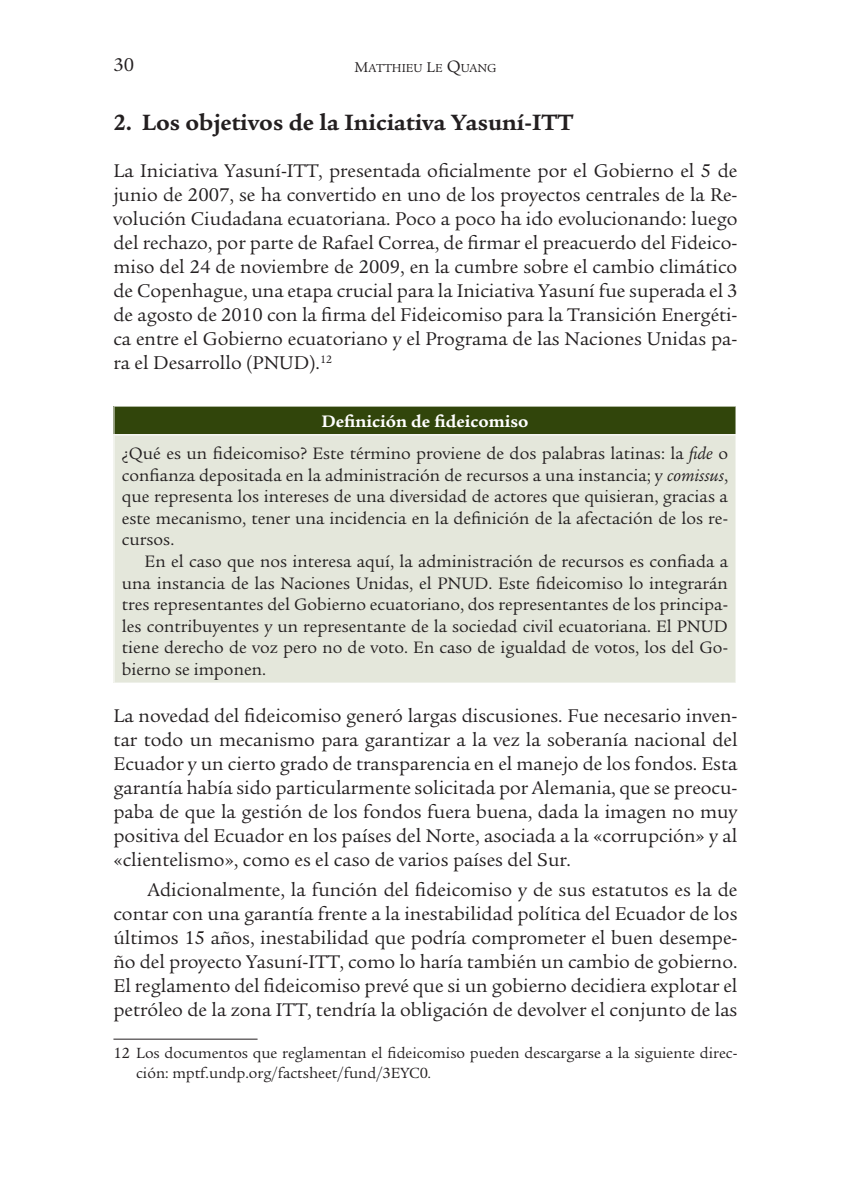
<style>
.page{position:relative;width:851px;height:1191px;background:#fff}
.page>*{position:absolute;margin:0;border:0;box-sizing:border-box;transform-origin:0 0}
.subtitulo_1{font:700 24px "Legacy Serif Std";color:#231f20}
.Básico_primero{font:20px/24px "Legacy Serif Std";color:#231f20;text-align:justify}
.Básico{font:20px/24px "Legacy Serif Std";color:#231f20;text-align:justify}
.t1{font:20px "Legacy Serif Std";color:#231f20}
.interior_tabla_básic{font:18px/21.6px "Legacy Serif Std";color:#231f20;text-align:justify}
.interior_tabla_títul{font:700 18px "Legacy Serif Std";color:#fff}
.nota_al_pie{font:16px/19.2px "Legacy Serif Std";color:#231f20}
.t2{font:12.6px "Legacy Serif Std";color:#231f20}
.s1{font-size:15.4px}
.s2{font-size:18px}
.s3{font-style:italic}
</style>
<div class="page">
<div style="left:114px;top:406px;width:622px;height:29px;background:#31450b"></div>
<div style="left:114px;top:435px;width:622px;height:248px;background:#e4e7db"></div>
<svg style="left:113px;top:406px;width:1px;height:28px"></svg>
<svg style="left:735px;top:406px;width:1px;height:28px"></svg>
<hr style="left:113px;top:434px;width:623px;height:1px;background:#fff">
<hr style="left:735px;top:435px;width:1px;height:247px;background:#fff">
<hr style="left:113px;top:682px;width:623px;height:1px;background:#fff">
<hr style="left:113px;top:1038px;width:144px;height:1px;background:#231f20">
<p class="t1" style="left:113px;top:53px;width:22px">30</p>
<p class="t2" style="left:354px;top:61px;width:144px"><span class="s1">M</span>ATTHIEU <span class="s1">L</span>E <span class="s2">Q</span>UANG</p>
<p class="subtitulo_1" style="left:113px;top:109px;width:461px">2. Los objetivos de la Iniciativa Yasuní-ITT</p>
<p class="Básico_primero" style="left:113px;top:159px;width:625px">La Iniciativa Yasuní-ITT, presentada oficialmente por el Gobierno el 5 de junio de 2007, se ha convertido en uno de los proyectos centrales de la Re&shy;volución Ciudadana ecuatoriana. Poco a poco ha ido evolucionando: luego del rechazo, por parte de Rafael Correa, de firmar el preacuerdo del Fideico&shy;miso del 24 de noviembre de 2009, en la cumbre sobre el cambio climático de Copenhague, una etapa crucial para la Iniciativa Yasuní fue superada el 3 de agosto de 2010 con la firma del Fideicomiso para la Transición Energéti&shy;ca entre el Gobierno ecuatoriano y el Programa de las Naciones Unidas pa&shy;ra el Desarrollo (PNUD).<sup>12</sup></p>
<p class="interior_tabla_títul" style="left:321px;top:411px;width:208px">Definición de fideicomiso</p>
<p class="interior_tabla_básic" style="left:122px;top:443px;width:607px">¿Qué es un fideicomiso? Este término proviene de dos palabras latinas: la <span class="s3">fide</span> o confianza depositada en la administración de recursos a una instancia; y <span class="s3">comissus</span>, que representa los intereses de una diversidad de actores que quisieran, gracias a este mecanismo, tener una incidencia en la definición de la afectación de los re&shy;cursos.</p>
<p class="interior_tabla_básic" style="left:122px;top:551px;width:607px;text-indent:23px">En el caso que nos interesa aquí, la administración de recursos es confiada a una instancia de las Naciones Unidas, el PNUD. Este fideicomiso lo integrarán tres representantes del Gobierno ecuatoriano, dos representantes de los principa&shy;les contribuyentes y un representante de la sociedad civil ecuatoriana. El PNUD tiene derecho de voz pero no de voto. En caso de igualdad de votos, los del Go&shy;bierno se imponen.</p>
<p class="Básico_primero" style="left:113px;top:704px;width:625px">La novedad del fideicomiso generó largas discusiones. Fue necesario inven&shy;tar todo un mecanismo para garantizar a la vez la soberanía nacional del Ecuador y un cierto grado de transparencia en el manejo de los fondos. Esta garantía había sido particularmente solicitada por Alemania, que se preocu&shy;paba de que la gestión de los fondos fuera buena, dada la imagen no muy positiva del Ecuador en los países del Norte, asociada a la «corrupción» y al «clientelismo», como es el caso de varios países del Sur.</p>
<p class="Básico" style="left:113px;top:878px;width:625px;text-indent:34px">Adicionalmente, la función del fideicomiso y de sus estatutos es la de contar con una garantía frente a la inestabilidad política del Ecuador de los últimos 15 años, inestabilidad que podría comprometer el buen desempe&shy;ño del proyecto Yasuní-ITT, como lo haría también un cambio de gobierno.<br>El reglamento del fideicomiso prevé que si un gobierno decidiera explotar el petróleo de la zona ITT, tendría la obligación de devolver el conjunto de las</p>
<p class="nota_al_pie" style="left:136px;top:1043px;width:602px;text-indent:-23px">12 Los documentos que reglamentan el fideicomiso pueden descargarse a la siguiente direc&shy;ción: mptf.undp.org/factsheet/fund/3EYC0<span class="s3">.</span></p>
</div>
